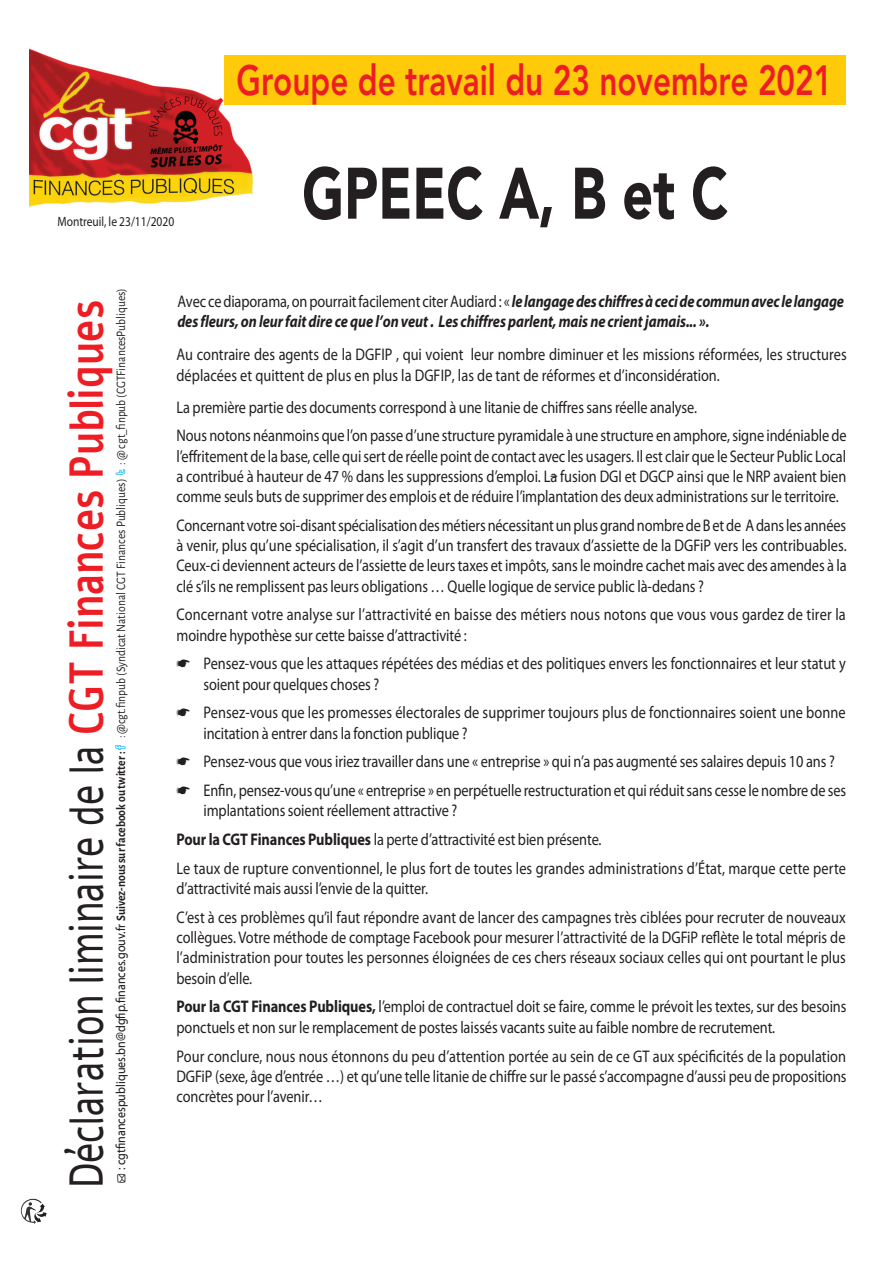
<style>
.page{position:relative;width:893px;height:1263px;background:#fff}
.page>*{position:absolute;margin:0;border:0;box-sizing:border-box;transform-origin:0 0}
.t1{font:900 72px "Avenir LT Std";color:#231f20;scale:.75 1}
.t2{font:47.25px "Alef";color:#231f20;scale:.8 1}
.t3{font:800 42px "Avenir LT Std";color:#ee1d23;scale:.75 1}
.t4{font:16.8px/20.2px "Myriad Pro";letter-spacing:-.005em;color:#231f20;scale:.85 1}
.t5{font:italic 700 16.8px/20.1px "Myriad Pro";letter-spacing:-.005em;color:#231f20;scale:.85 1}
.t6{font:13.5px "Myriad Pro";color:#231f20;scale:.85 1}
.t7{font:12.9px "Alegreya Sans";color:#231f20;scale:.9 1}
.s1{font-family:"Myriad Web Pro"}
.s2{font-weight:700}
.s3{font-weight:700;color:#ee1d23}
.s4{font-weight:400;font-style:normal}
</style>
<div class="page">
<img style="left:30px;top:49px;width:223px;height:158px">
<img style="left:21px;top:1199px;width:26px;height:25px">
<div style="left:224px;top:55px;width:621px;height:50px;background:#feca0a"></div>
<p class="t6" style="left:57px;top:213px;width:139px">Montreuil, le 23/11/2020</p>
<h3 class="t3" style="left:236px;top:55px;width:796px">groupe de travail du 23 novembre 2021</h3>
<h1 class="t1" style="left:302px;top:150px;width:566px">GPEEC A, B ET C</h1>
<p class="t7" style="left:112px;top:1183px;width:996px;rotate:-90deg">● <span class="s1">: cgtfinancespubliques.bn@dgfip.finances.gouv.fr</span> <span class="s2">Suivez-nous sur facebook ou twitter :</span> : @cgt.finpub (Syndicat National cgt finances publiques) : @ cgt_finpub (CGTFinancesPubliques)</p>
<h2 class="t2" style="left:55px;top:1188px;width:1112px;rotate:-90deg">Déclaration liminaire de la <span class="s3">cgt finances publiques</span></h2>
<p class="t5" style="left:177px;top:291px;width:786px"><span class="s4">Avec ce diaporama, on pourrait facilement citer Audiard : «</span> le langage des chiffres à ceci de commun avec le langage des fleurs, on leur fait dire ce que l’on veut. Les chiffres parlent, mais ne crient jamais... ».</p>
<p class="t4" style="left:176px;top:344px;width:790px">Au contraire des agents de la DGFIP , qui voient leur nombre diminuer et les missions réformées, les structures déplacées et quittent de plus en plus la DGFIP, las de tant de réformes et d’inconsidération.</p>
<p class="t4" style="left:176px;top:392px;width:790px;line-height:28.8px">La première partie des documents correspond à une litanie de chiffres sans réelle analyse.<br>Nous notons néanmoins que l’on passe d’une structure pyramidale à une structure en amphore, signe indéniable de</p>
<p class="t4" style="left:176px;top:446px;width:790px;text-align:justify">l’effritement de la base, celle qui sert de réelle point de contact avec les usagers. Il est clair que le Secteur Public Local a contribué à hauteur de 47 % dans les suppressions d’emploi. La fusion DGI et DGCP ainsi que le NRP avaient bien comme seuls buts de supprimer des emplois et de réduire l’implantation des deux administrations sur le territoire.</p>
<p class="t4" style="left:176px;top:515px;width:790px;text-align:justify">Concernant votre soi-disant spécialisation des métiers nécessitant un plus grand nombre de B et de A dans les années à venir, plus qu’une spécialisation, il s’agit d’un transfert des travaux d’assiette de la DGFiP vers les contribuables.<br>Ceux-ci deviennent acteurs de l’assiette de leurs taxes et impôts, sans le moindre cachet mais avec des amendes à la clé s’ils ne remplissent pas leurs obligations … Quelle logique de service public là-dedans ?</p>
<p class="t4" style="left:176px;top:604px;width:789px">Concernant votre analyse sur l’attractivité en baisse des métiers nous notons que vous vous gardez de tirer la moindre hypothèse sur cette baisse d’attractivité :</p>
<p class="t4" style="left:203px;top:653px;width:757px">Pensez-vous que les attaques répétées des médias et des politiques envers les fonctionnaires et leur statut y soient pour quelques choses ?</p>
<p class="t4" style="left:203px;top:702px;width:757px">Pensez-vous que les promesses électorales de supprimer toujours plus de fonctionnaires soient une bonne incitation à entrer dans la fonction publique ?</p>
<p class="t4" style="left:203px;top:747px;width:758px;line-height:28.8px">Pensez-vous que vous iriez travailler dans une « entreprise » qui n’a pas augmenté ses salaires depuis 10 ans ?<br>Enfin, pensez-vous qu’une « entreprise » en perpétuelle restructuration et qui réduit sans cesse le nombre de ses</p>
<p class="t4" style="left:176px;top:796px;width:789px;line-height:28.8px;text-indent:27px">implantations soient réellement attractive ?<br><span class="s2">Pour la CGT Finances Publiques</span> la perte d’attractivité est bien présente.<br>Le taux de rupture conventionnel, le plus fort de toutes les grandes administrations d’État, marque cette perte</p>
<p class="t4" style="left:176px;top:874px;width:789px;line-height:28.8px">d’attractivité mais aussi l’envie de la quitter.<br>C’est à ces problèmes qu’il faut répondre avant de lancer des campagnes très ciblées pour recruter de nouveaux</p>
<p class="t4" style="left:176px;top:927px;width:789px;text-align:justify">collègues. Votre méthode de comptage Facebook pour mesurer l’attractivité de la DGFiP reflète le total mépris de l’administration pour toutes les personnes éloignées de ces chers réseaux sociaux celles qui ont pourtant le plus besoin d’elle.</p>
<p class="t4" style="left:176px;top:996px;width:790px"><span class="s2">Pour la CGT Finances Publiques,</span> l’emploi de contractuel doit se faire, comme le prévoit les textes, sur des besoins ponctuels et non sur le remplacement de postes laissés vacants suite au faible nombre de recrutement.</p>
<p class="t4" style="left:176px;top:1045px;width:790px;text-align:justify">Pour conclure, nous nous étonnons du peu d’attention portée au sein de ce GT aux spécificités de la population DGFiP (sexe, âge d’entrée …) et qu’une telle litanie de chiffre sur le passé s’accompagne d’aussi peu de propositions concrètes pour l’avenir…</p>
</div>
